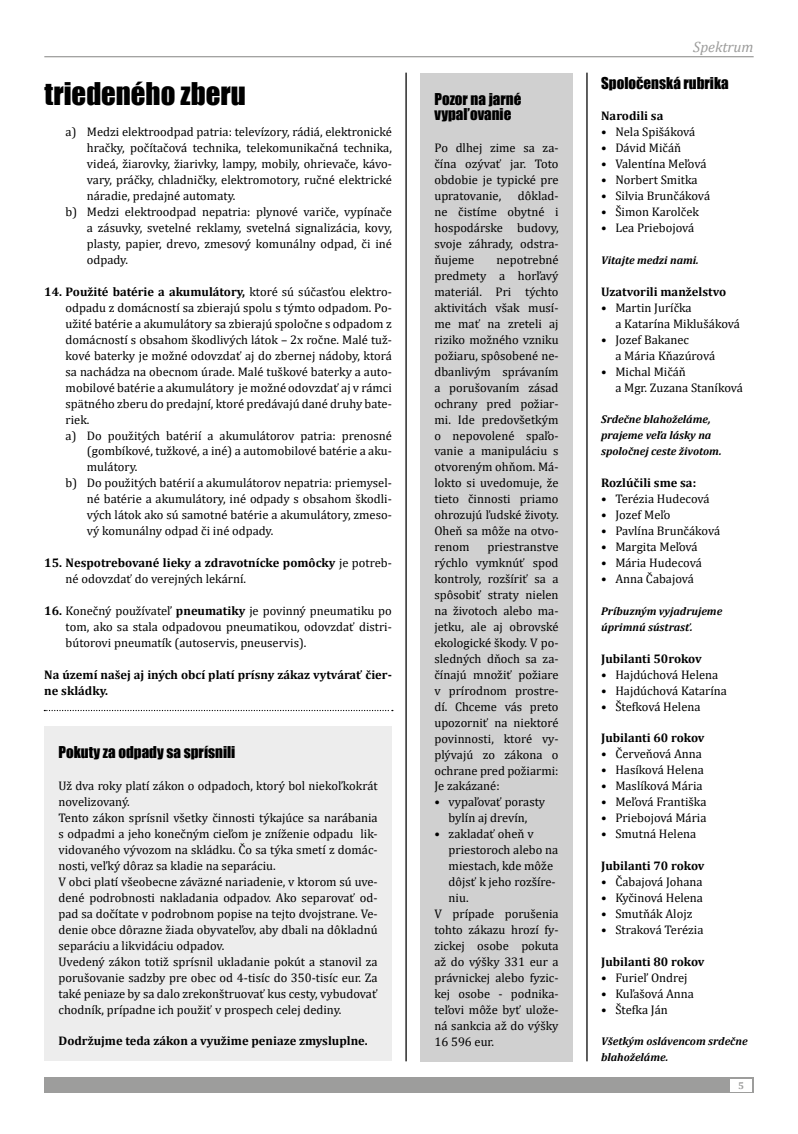
<style>
.page{position:relative;width:798px;height:1134px;background:#fff}
.page>*{position:absolute;margin:0;border:0;box-sizing:border-box;transform-origin:0 0}
.t1{font:28.75px "Impact";color:#000}
.t2{font:15px/16px "Impact";color:#000}
.t3{font:italic 15px "Cambria";color:#9d9d9c}
.t4{font:12.5px/16px "Cambria";color:#000;text-align:justify}
.t5{font:700 12.5px/16px "Cambria";color:#000}
.t6{font:italic 700 11.25px/16px "Cambria";color:#000}
.t7{font:700 10px "Cambria";color:#9d9d9c}
.s1{font-weight:400}
.s2{font-weight:700}
</style>
<div class="page">
<hr style="left:44px;top:56px;width:709px;height:1px;background:#9d9d9c">
<div style="left:44px;top:1077px;width:709px;height:16px;background:#9d9d9c"></div>
<div style="left:730px;top:1079px;width:21px;height:12px;background:#fff"></div>
<div style="left:44px;top:726px;width:348px;height:335px;background:#ededed"></div>
<div style="left:420px;top:73px;width:152px;height:988px;background:#d0d0d0"></div>
<svg style="left:44px;top:710px;width:349px;height:1px"></svg>
<hr style="left:586px;top:73px;width:1px;height:988px;background:#000">
<hr style="left:405px;top:73px;width:1px;height:988px;background:#000">
<h1 class="t1" style="left:44px;top:71px;width:203px">triedeného zberu</h1>
<p class="t4" style="left:66px;top:124px;width:327px">a) Medzi elektroodpad patria: televízory, rádiá, elektronické</p>
<p class="t4" style="left:87px;top:140px;width:306px">hračky, počítačová technika, telekomunikačná technika,</p>
<p class="t4" style="left:87px;top:156px;width:306px">videá, žiarovky, žiarivky, lampy, mobily, ohrievače, kávo-</p>
<p class="t4" style="left:87px;top:172px;width:306px">vary, práčky, chladničky, elektromotory, ručné elektrické</p>
<p class="t4" style="left:87px;top:188px;width:150px">náradie, predajné automaty.</p>
<p class="t4" style="left:66px;top:204px;width:327px">b) Medzi elektroodpad nepatria: plynové variče, vypínače</p>
<p class="t4" style="left:87px;top:220px;width:306px">a zásuvky, svetelné reklamy, svetelná signalizácia, kovy,</p>
<p class="t4" style="left:87px;top:236px;width:306px">plasty, papier, drevo, zmesový komunálny odpad, či iné</p>
<p class="t4" style="left:87px;top:252px;width:43px">odpady.</p>
<p class="t5" style="left:44px;top:283px;width:349px">14. Použité batérie a akumulátory, <span class="s1">ktoré sú súčasťou elektro-</span></p>
<p class="t4" style="left:66px;top:300px;width:327px">odpadu z domácností sa zbierajú spolu s týmto odpadom. Po-</p>
<p class="t4" style="left:66px;top:315px;width:327px">užité batérie a akumulátory sa zbierajú spoločne s odpadom z</p>
<p class="t4" style="left:66px;top:331px;width:327px">domácností s obsahom škodlivých látok – 2x ročne. Malé tuž-</p>
<p class="t4" style="left:66px;top:347px;width:327px">kové baterky je možné odovzdať aj do zbernej nádoby, ktorá</p>
<p class="t4" style="left:66px;top:363px;width:327px">sa nachádza na obecnom úrade. Malé tuškové baterky a auto-</p>
<p class="t4" style="left:66px;top:379px;width:327px">mobilové batérie a akumulátory je možné odovzdať aj v rámci</p>
<p class="t4" style="left:66px;top:395px;width:327px">spätného zberu do predajní, ktoré predávajú dané druhy bate-</p>
<p class="t4" style="left:66px;top:411px;width:25px">riek.</p>
<p class="t4" style="left:66px;top:427px;width:327px">a) Do použitých batérií a akumulátorov patria: prenosné</p>
<p class="t4" style="left:87px;top:443px;width:306px">(gombíkové, tužkové, a iné) a automobilové batérie a aku-</p>
<p class="t4" style="left:87px;top:459px;width:52px">mulátory.</p>
<p class="t4" style="left:66px;top:475px;width:327px">b) Do použitých batérií a akumulátorov nepatria: priemysel-</p>
<p class="t4" style="left:87px;top:491px;width:306px">né batérie a akumulátory, iné odpady s obsahom škodli-</p>
<p class="t4" style="left:87px;top:507px;width:306px">vých látok ako sú samotné batérie a akumulátory, zmeso-</p>
<p class="t4" style="left:87px;top:523px;width:188px">vý komunálny odpad či iné odpady.</p>
<p class="t5" style="left:66px;top:554px;width:327px;text-indent:-21px">15. Nespotrebované lieky a zdravotnícke pomôcky <span class="s1">je potreb&shy;né odovzdať do verejných lekární.</span></p>
<p class="t4" style="left:66px;top:603px;width:327px;text-indent:-21px"><span class="s2">16.</span> Konečný používateľ <span class="s2">pneumatiky</span> je povinný pneumatiku po tom, ako sa stala odpadovou pneumatikou, odovzdať distri&shy;bútorovi pneumatík (autoservis, pneuservis).</p>
<p class="t5" style="left:44px;top:666px;width:349px">Na území našej aj iných obcí platí prísny zákaz vytvárať čier&shy;ne skládky.</p>
<p class="t2" style="left:58px;top:744px;width:178px">Pokuty za odpady sa sprísnili</p>
<p class="t4" style="left:58px;top:778px;width:320px;text-align:left">Už dva roky platí zákon o odpadoch, ktorý bol niekoľkokrát novelizovaný.<br>Tento zákon sprísnil všetky činnosti týkajúce sa narábania s odpadmi a jeho konečným cieľom je zníženie odpadu lik&shy;vidovaného vývozom na skládku. Čo sa týka smetí z domác&shy;nosti, veľký dôraz sa kladie na separáciu.<br>V obci platí všeobecne záväzné nariadenie, v ktorom sú uve&shy;dené podrobnosti nakladania odpadov. Ako separovať od&shy;pad sa dočítate v podrobnom popise na tejto dvojstrane. Ve&shy;denie obce dôrazne žiada obyvateľov, aby dbali na dôkladnú separáciu a likvidáciu odpadov.<br>Uvedený zákon totiž sprísnil ukladanie pokút a stanovil za porušovanie sadzby pre obec od 4-tisíc do 350-tisíc eur. Za také peniaze by sa dalo zrekonštruovať kus cesty, vybudovať chodník, prípadne ich použiť v prospech celej dediny.</p>
<p class="t5" style="left:58px;top:1033px;width:310px">Dodržujme teda zákon a využime peniaze zmysluplne.</p>
<p class="t2" style="left:434px;top:90px;width:88px">Pozor na jarné vypaľovanie</p>
<p class="t4" style="left:434px;top:140px;width:126px">Po dlhej zime sa za&shy;čína ozývať jar. Toto obdobie je typické pre upratovanie,</p>
<p class="t4" style="left:434px;top:188px;width:126px;text-indent:83px">dôklad&shy;ne čistíme obytné i hospodárske budovy, svoje záhrady, odstra&shy;ňujeme</p>
<p class="t4" style="left:434px;top:252px;width:126px;text-indent:62px">nepotrebné predmety a horľavý materiál. Pri týchto aktivitách však musí&shy;me mať na zreteli aj riziko možného vzniku požiaru, spôsobené ne&shy;dbanlivým správaním a porušovaním zásad ochrany pred požiar&shy;mi. Ide predovšetkým o nepovolené spaľo&shy;vanie a manipuláciu s otvoreným ohňom. Má&shy;lokto si uvedomuje, že tieto činnosti priamo ohrozujú ľudské životy.<br>Oheň sa môže na otvo&shy;renom</p>
<p class="t4" style="left:434px;top:539px;width:126px;text-indent:53px">priestranstve rýchlo vymknúť spod kontroly, rozšíriť sa a spôsobiť straty nielen na životoch alebo ma&shy;jetku, ale aj obrovské ekologické škody. V po&shy;sledných dňoch sa za&shy;čínajú množiť požiare v prírodnom prostre&shy;dí. Chceme vás preto upozorniť na niektoré povinnosti, ktoré vy&shy;plývajú zo zákona o ochrane pred požiarmi:<br>Je zakázané:</p>
<p class="t4" style="left:434px;top:794px;width:112px;text-align:center">• vypaľovať porasty bylín aj drevín,</p>
<p class="t4" style="left:434px;top:826px;width:101px">• zakladať oheň v</p>
<p class="t4" style="left:448px;top:842px;width:111px">priestoroch alebo na</p>
<p class="t4" style="left:448px;top:858px;width:106px">miestach, kde môže</p>
<p class="t4" style="left:448px;top:874px;width:109px">dôjsť k jeho rozšíre-</p>
<p class="t4" style="left:448px;top:890px;width:21px">niu.</p>
<p class="t4" style="left:434px;top:906px;width:126px">V prípade porušenia</p>
<p class="t4" style="left:434px;top:922px;width:126px">tohto zákazu hrozí fy-</p>
<p class="t4" style="left:434px;top:938px;width:126px">zickej osobe pokuta</p>
<p class="t4" style="left:434px;top:954px;width:126px">až do výšky 331 eur a</p>
<p class="t4" style="left:434px;top:969px;width:126px">právnickej alebo fyzic-</p>
<p class="t4" style="left:434px;top:985px;width:126px">kej osobe - podnika-</p>
<p class="t4" style="left:434px;top:1001px;width:126px">teľovi môže byť ulože-</p>
<p class="t4" style="left:434px;top:1017px;width:126px">ná sankcia až do výšky</p>
<p class="t4" style="left:434px;top:1033px;width:61px">16 596 eur.</p>
<p class="t3" style="left:693px;top:37px;width:62px">Spektrum</p>
<p class="t2" style="left:601px;top:74px;width:129px">Spoločenská rubrika</p>
<p class="t5" style="left:601px;top:108px;width:64px">Narodili sa</p>
<p class="t4" style="left:601px;top:124px;width:96px">• Nela Spišáková</p>
<p class="t4" style="left:601px;top:140px;width:82px">• Dávid Mičáň</p>
<p class="t4" style="left:601px;top:156px;width:107px">• Valentína Meľová</p>
<p class="t4" style="left:601px;top:172px;width:98px">• Norbert Smitka</p>
<p class="t4" style="left:601px;top:188px;width:110px">• Silvia Brunčáková</p>
<p class="t4" style="left:601px;top:204px;width:99px">• Šimon Karolček</p>
<p class="t4" style="left:601px;top:220px;width:95px">• Lea Priebojová</p>
<p class="t6" style="left:601px;top:252px;width:99px">Vitajte medzi nami.</p>
<p class="t5" style="left:601px;top:283px;width:126px">Uzatvorili manželstvo</p>
<p class="t4" style="left:615px;top:300px;width:126px;text-indent:-14px">• Martin Juríčka<br>a Katarína Miklušáková</p>
<p class="t4" style="left:615px;top:331px;width:101px;text-indent:-14px">• Jozef Bakanec<br>a Mária Kňazúrová</p>
<p class="t4" style="left:615px;top:363px;width:129px;text-indent:-14px">• Michal Mičáň<br>a Mgr. Zuzana Staníková</p>
<p class="t6" style="left:601px;top:411px;width:122px">Srdečne blahoželáme, prajeme veľa lásky na spoločnej ceste životom.</p>
<p class="t5" style="left:601px;top:475px;width:96px">Rozlúčili sme sa:</p>
<p class="t4" style="left:601px;top:491px;width:110px">• Terézia Hudecová</p>
<p class="t4" style="left:601px;top:507px;width:71px">• Jozef Meľo</p>
<p class="t4" style="left:601px;top:523px;width:120px">• Pavlína Brunčáková</p>
<p class="t4" style="left:601px;top:539px;width:98px">• Margita Meľová</p>
<p class="t4" style="left:601px;top:555px;width:102px">• Mária Hudecová</p>
<p class="t4" style="left:601px;top:571px;width:94px">• Anna Čabajová</p>
<p class="t6" style="left:601px;top:603px;width:123px">Príbuzným vyjadrujeme úprimnú sústrasť.</p>
<p class="t5" style="left:601px;top:650px;width:102px">Jubilanti 50rokov</p>
<p class="t4" style="left:601px;top:666px;width:119px">• Hajdúchová Helena</p>
<p class="t4" style="left:601px;top:682px;width:127px">• Hajdúchová Katarína</p>
<p class="t4" style="left:601px;top:698px;width:101px">• Štefková Helena</p>
<p class="t5" style="left:601px;top:730px;width:105px">Jubilanti 60 rokov</p>
<p class="t4" style="left:601px;top:746px;width:102px">• Červeňová Anna</p>
<p class="t4" style="left:601px;top:762px;width:104px">• Hasíková Helena</p>
<p class="t4" style="left:601px;top:778px;width:103px">• Maslíková Mária</p>
<p class="t4" style="left:601px;top:794px;width:107px">• Meľová Františka</p>
<p class="t4" style="left:601px;top:810px;width:107px">• Priebojová Mária</p>
<p class="t4" style="left:601px;top:826px;width:96px">• Smutná Helena</p>
<p class="t5" style="left:601px;top:857px;width:105px">Jubilanti 70 rokov</p>
<p class="t4" style="left:601px;top:874px;width:103px">• Čabajová Johana</p>
<p class="t4" style="left:601px;top:890px;width:103px">• Kyčinová Helena</p>
<p class="t4" style="left:601px;top:905px;width:93px">• Smutňák Alojz</p>
<p class="t4" style="left:601px;top:921px;width:104px">• Straková Terézia</p>
<p class="t5" style="left:601px;top:953px;width:105px">Jubilanti 80 rokov</p>
<p class="t4" style="left:601px;top:969px;width:88px">• Furieľ Ondrej</p>
<p class="t4" style="left:601px;top:985px;width:94px">• Kuľašová Anna</p>
<p class="t4" style="left:601px;top:1001px;width:68px">• Štefka Ján</p>
<p class="t6" style="left:601px;top:1033px;width:148px">Všetkým oslávencom srdečne blahoželáme.</p>
<p class="t7" style="left:738px;top:1079px;width:7px">5</p>
</div>
